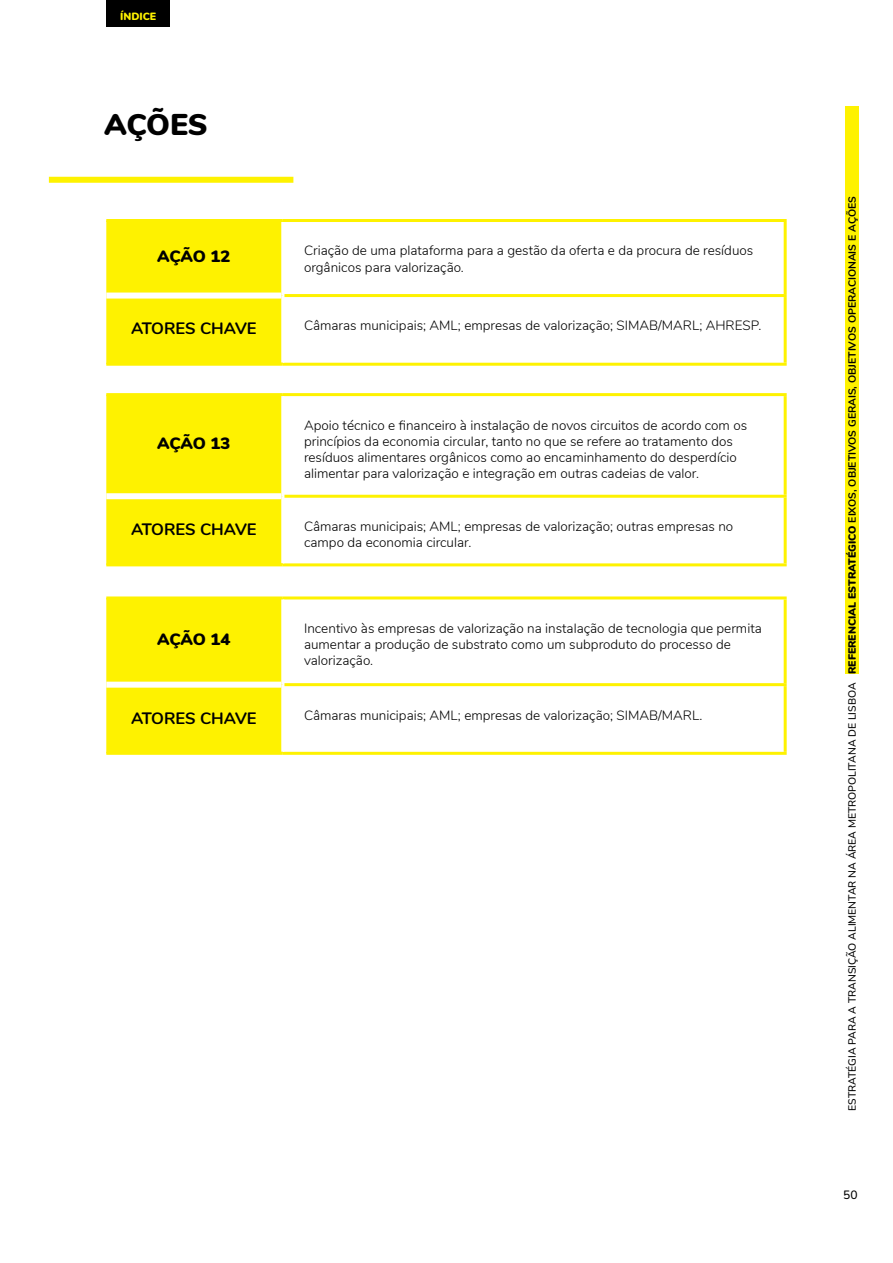
<style>
.page{position:relative;width:893px;height:1263px;background:#fff}
.page>*{position:absolute;margin:0;border:0;box-sizing:border-box;transform-origin:0 0}
.t1{font:900 30px "Nunito";letter-spacing:-.015em;color:#000}
.t2{font:700 16.5px "Nunito";color:#000}
.t3{font:900 16.5px "Nunito";letter-spacing:-.015em;color:#000}
.t4{font:300 13.5px/16.2px "Nunito";color:#000}
.t5{font:500 12px "Nunito";color:#000}
.t6{font:700 10.5px "Nunito";color:#000}
.t7{font:500 10.5px "Nunito";color:#000}
.t8{font:900 10.5px "Nunito";color:#fef200}
.s1{font-weight:900}
</style>
<div class="page">
<div style="left:106px;top:0;width:64px;height:27px;background:#000"></div>
<div style="left:49px;top:177px;width:244px;height:6px;background:#fef200"></div>
<div style="left:845px;top:106px;width:14px;height:568px;background:#fef200"></div>
<div style="left:106px;top:222px;width:175px;height:141px;background:#fef200"></div>
<hr style="left:283px;top:219px;width:504px;height:3px;background:#fef200">
<hr style="left:784px;top:222px;width:3px;height:72px;background:#fef200">
<hr style="left:284px;top:294px;width:503px;height:3px;background:#fef200">
<hr style="left:784px;top:297px;width:3px;height:66px;background:#fef200">
<hr style="left:283px;top:363px;width:504px;height:3px;background:#fef200">
<hr style="left:106px;top:219px;width:177px;height:3px;background:#fef200">
<div style="left:106px;top:293px;width:175px;height:6px;background:#fff"></div>
<hr style="left:106px;top:363px;width:177px;height:3px;background:#fef200">
<div style="left:106px;top:396px;width:175px;height:167px;background:#fef200"></div>
<hr style="left:283px;top:393px;width:504px;height:3px;background:#fef200">
<hr style="left:784px;top:396px;width:3px;height:99px;background:#fef200">
<hr style="left:284px;top:495px;width:503px;height:3px;background:#fef200">
<hr style="left:784px;top:498px;width:3px;height:65px;background:#fef200">
<hr style="left:283px;top:563px;width:504px;height:3px;background:#fef200">
<hr style="left:106px;top:393px;width:177px;height:3px;background:#fef200">
<div style="left:106px;top:493px;width:175px;height:6px;background:#fff"></div>
<hr style="left:106px;top:563px;width:177px;height:3px;background:#fef200">
<div style="left:106px;top:599px;width:175px;height:153px;background:#fef200"></div>
<hr style="left:283px;top:596px;width:504px;height:3px;background:#fef200">
<hr style="left:784px;top:599px;width:3px;height:84px;background:#fef200">
<hr style="left:284px;top:683px;width:503px;height:3px;background:#fef200">
<hr style="left:784px;top:686px;width:3px;height:66px;background:#fef200">
<hr style="left:283px;top:752px;width:504px;height:3px;background:#fef200">
<hr style="left:106px;top:596px;width:177px;height:3px;background:#fef200">
<div style="left:106px;top:682px;width:175px;height:6px;background:#fff"></div>
<hr style="left:106px;top:752px;width:177px;height:3px;background:#fef200">
<p class="t8" style="left:120px;top:8px;width:38px">ÍNDICE</p>
<h1 class="t1" style="left:104px;top:102px;width:105px">AÇÕES</h1>
<p class="t3" style="left:157px;top:244px;width:75px">AÇÃO 12</p>
<p class="t4" style="left:304px;top:242px;width:451px">Criação de uma plataforma para a gestão da oferta e da procura de resíduos orgânicos para valorização.</p>
<p class="t2" style="left:131px;top:316px;width:127px">ATORES CHAVE</p>
<p class="t4" style="left:304px;top:317px;width:459px">Câmaras municipais; AML; empresas de valorização; SIMAB/MARL; AHRESP.</p>
<p class="t3" style="left:157px;top:431px;width:75px">AÇÃO 13</p>
<p class="t4" style="left:304px;top:416px;width:445px">Apoio técnico e financeiro à instalação de novos circuitos de acordo com os princípios da economia circular, tanto no que se refere ao tratamento dos resíduos alimentares orgânicos como ao encaminhamento do desperdício alimentar para valorização e integração em outras cadeias de valor.</p>
<p class="t2" style="left:131px;top:517px;width:127px">ATORES CHAVE</p>
<p class="t4" style="left:304px;top:518px;width:431px">Câmaras municipais; AML; empresas de valorização; outras empresas no campo da economia circular.</p>
<p class="t3" style="left:157px;top:627px;width:75px">AÇÃO 14</p>
<p class="t4" style="left:304px;top:619px;width:459px">Incentivo às empresas de valorização na instalação de tecnologia que permita aumentar a produção de substrato como um subproduto do processo de valorização.</p>
<p class="t2" style="left:131px;top:706px;width:127px">ATORES CHAVE</p>
<p class="t4" style="left:304px;top:706px;width:400px">Câmaras municipais; AML; empresas de valorização; SIMAB/MARL.</p>
<p class="t6" style="left:844px;top:674px;width:479px;rotate:-90deg"><span class="s1">REFERENCIAL ESTRATÉGICO</span> EIXOS, OBJETIVOS GERAIS, OBJETIVOS OPERACIONAIS E AÇÕES</p>
<p class="t7" style="left:845px;top:1111px;width:430px;rotate:-90deg">ESTRATÉGIA PARA A TRANSIÇÃO ALIMENTAR NA ÁREA METROPOLITANA DE LISBOA</p>
<p class="t5" style="left:843px;top:1186px;width:16px">50</p>
</div>
